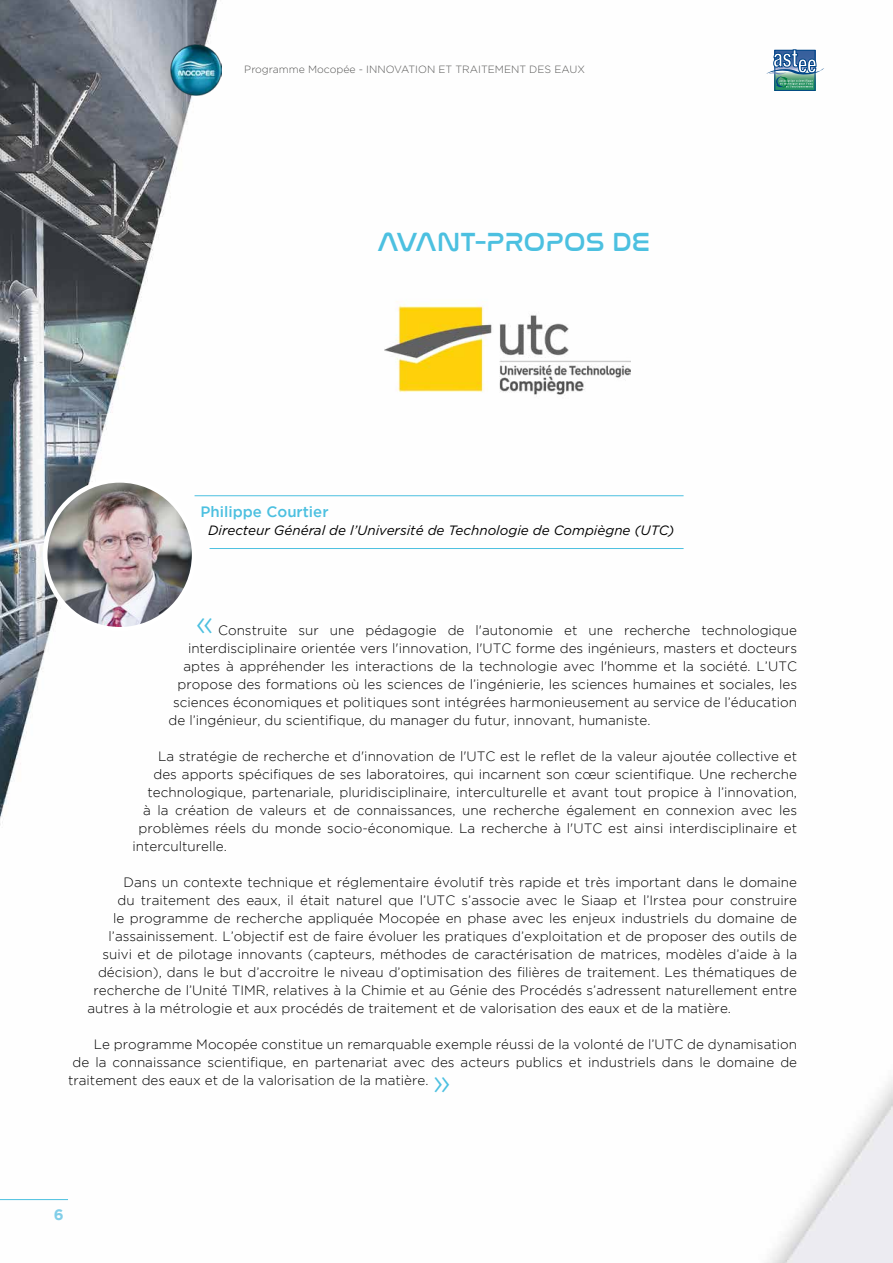
<style>
.page{position:relative;width:893px;height:1263px;background:#fff}
.page>*{position:absolute;margin:0;border:0;box-sizing:border-box;transform-origin:0 0}
.t1{font:300 36px "Gotham";color:#4cc0e0}
.t2{font:27px "Nasalization Rg";color:#4cc0e0}
.t3{font:500 15px "Gotham";color:#4cc0e0}
.t4{font:700 15px "Gotham";color:#81cee8}
.t5{font:300 13.5px "Gotham";color:#000}
.t6{font:italic 13.5px "Gotham";color:#000}
.t7{font:300 10.5px "Gotham";color:#575756}
</style>
<div class="page">
<img style="left:0;top:0;width:893px;height:1263px">
<img style="left:384px;top:289px;width:247px;height:123px">
<svg style="left:765px;top:50px;width:60px;height:38px"></svg>
<img style="left:171px;top:45px;width:51px;height:51px">
<img style="left:45px;top:480px;width:149px;height:149px;border-radius:74px">
<div style="left:43px;top:478px;width:153px;height:153px;border:4px solid #fff;border-radius:50%"></div>
<hr style="left:195px;top:495px;width:489px;height:1px;background:#4cc0e0">
<hr style="left:210px;top:548px;width:474px;height:1px;background:#4cc0e0">
<hr style="left:0;top:1199px;width:68px;height:1px;background:#4cc0e0">
<p class="t7" style="left:244px;top:64px;width:342px">Programme Mocopée - INNOVATION ET TRAITEMENT DES EAUX</p>
<h2 class="t2" style="left:377px;top:217px;width:275px">AVANT-PROPOS DE</h2>
<p class="t3" style="left:201px;top:503px;width:129px">Philippe Courtier</p>
<p class="t6" style="left:208px;top:523px;width:468px">Directeur Général de l’Université de Technologie de Compiègne (UTC)</p>
<h1 class="t1" style="left:195px;top:602px;width:20px">«</h1>
<p class="t5" style="left:218px;top:622px;width:580px">Construite sur une pédagogie de l'autonomie et une recherche technologique</p>
<p class="t5" style="left:188px;top:640px;width:611px">interdisciplinaire orientée vers l'innovation, l'UTC forme des ingénieurs, masters et docteurs</p>
<p class="t5" style="left:183px;top:658px;width:615px">aptes à appréhender les interactions de la technologie avec l'homme et la société. L’UTC</p>
<p class="t5" style="left:177px;top:676px;width:621px">propose des formations où les sciences de l’ingénierie, les sciences humaines et sociales, les</p>
<p class="t5" style="left:173px;top:694px;width:625px">sciences économiques et politiques sont intégrées harmonieusement au service de l’éducation</p>
<p class="t5" style="left:169px;top:712px;width:484px">de l’ingénieur, du scientifique, du manager du futur, innovant, humaniste.</p>
<p class="t5" style="left:158px;top:748px;width:641px">La stratégie de recherche et d'innovation de l'UTC est le reflet de la valeur ajoutée collective et</p>
<p class="t5" style="left:154px;top:766px;width:645px">des apports spécifiques de ses laboratoires, qui incarnent son cœur scientifique. Une recherche</p>
<p class="t5" style="left:148px;top:784px;width:651px">technologique, partenariale, pluridisciplinaire, interculturelle et avant tout propice à l’innovation,</p>
<p class="t5" style="left:143px;top:802px;width:656px">à la création de valeurs et de connaissances, une recherche également en connexion avec les</p>
<p class="t5" style="left:139px;top:820px;width:660px">problèmes réels du monde socio-économique. La recherche à l'UTC est ainsi interdisciplinaire et</p>
<p class="t5" style="left:133px;top:838px;width:96px">interculturelle.</p>
<p class="t5" style="left:124px;top:874px;width:675px">Dans un contexte technique et réglementaire évolutif très rapide et très important dans le domaine</p>
<p class="t5" style="left:118px;top:892px;width:681px">du traitement des eaux, il était naturel que l’UTC s’associe avec le Siaap et l’Irstea pour construire</p>
<p class="t5" style="left:113px;top:910px;width:686px">le programme de recherche appliquée Mocopée en phase avec les enjeux industriels du domaine de</p>
<p class="t5" style="left:109px;top:928px;width:690px">l’assainissement. L’objectif est de faire évoluer les pratiques d’exploitation et de proposer des outils de</p>
<p class="t5" style="left:103px;top:946px;width:696px">suivi et de pilotage innovants (capteurs, méthodes de caractérisation de matrices, modèles d’aide à la</p>
<p class="t5" style="left:98px;top:964px;width:701px">décision), dans le but d’accroitre le niveau d’optimisation des filières de traitement. Les thématiques de</p>
<p class="t5" style="left:94px;top:982px;width:705px">recherche de l’Unité TIMR, relatives à la Chimie et au Génie des Procédés s’adressent naturellement entre</p>
<p class="t5" style="left:88px;top:1000px;width:645px">autres à la métrologie et aux procédés de traitement et de valorisation des eaux et de la matière.</p>
<p class="t5" style="left:94px;top:1036px;width:705px">Le programme Mocopée constitue un remarquable exemple réussi de la volonté de l’UTC de dynamisation</p>
<p class="t5" style="left:73px;top:1054px;width:726px">de la connaissance scientifique, en partenariat avec des acteurs publics et industriels dans le domaine de</p>
<p class="t5" style="left:68px;top:1072px;width:362px">traitement des eaux et de la valorisation de la matière.</p>
<h1 class="t1" style="left:432px;top:1061px;width:20px">»</h1>
<p class="t4" style="left:54px;top:1206px;width:11px">6</p>
</div>
